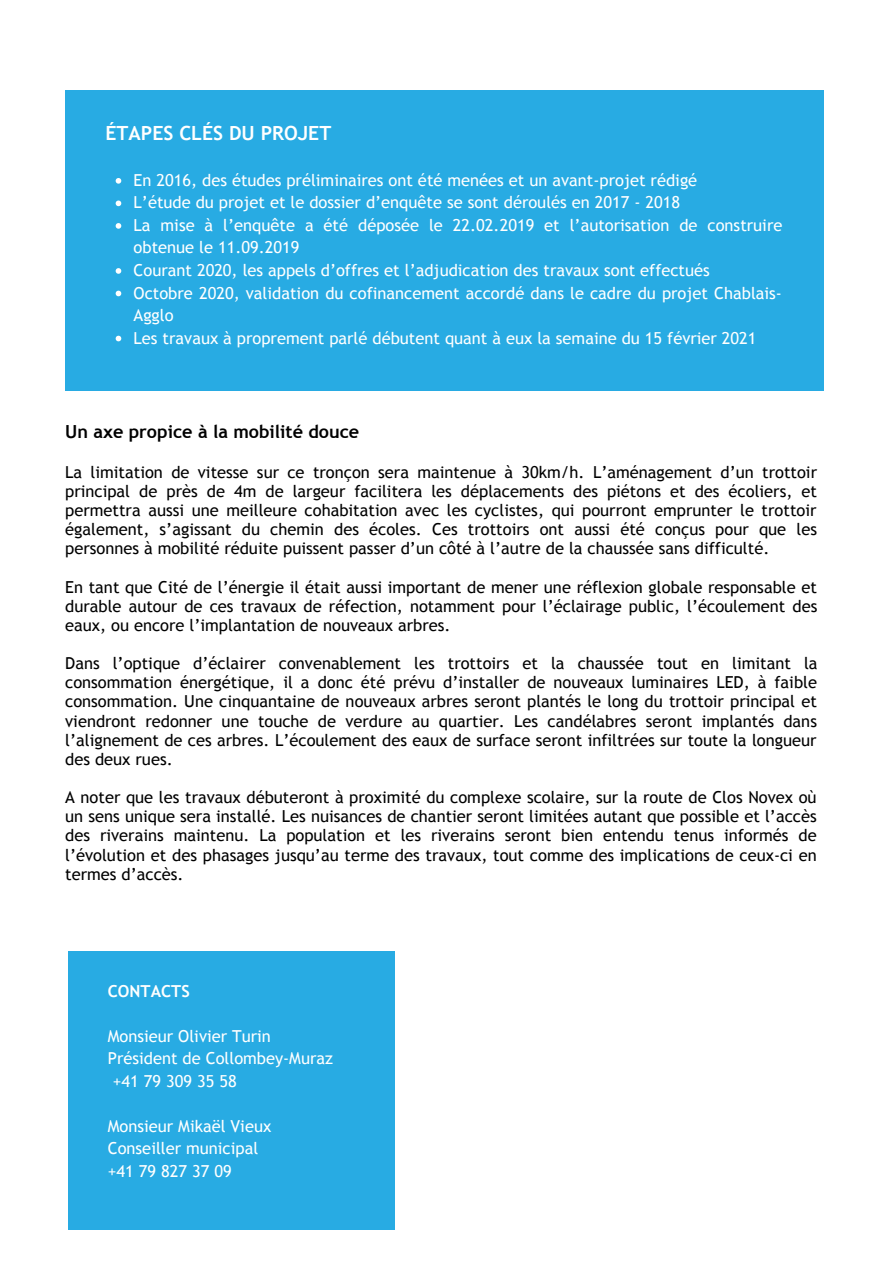
<style>
.page{position:relative;width:894px;height:1264px;background:#fff}
.page>*{position:absolute;margin:0;border:0;box-sizing:border-box;transform-origin:0 0}
.t1{font:700 19.5px "Trebuchet MS";color:#fff}
.t2{font:700 18px "Trebuchet MS";color:#000}
.t3{font:16.5px/19.2px "Trebuchet MS";color:#000;text-align:justify}
.t4{font:16.5px/22.5px "Trebuchet MS";color:#fff}
.t5{font:700 16.5px "Trebuchet MS";color:#fff}
</style>
<div class="page">
<div style="left:65px;top:91px;width:758px;height:300px;background:#28abe3"></div>
<svg style="left:116px;top:178px;width:5px;height:6px"></svg>
<svg style="left:116px;top:200px;width:5px;height:6px"></svg>
<svg style="left:116px;top:223px;width:5px;height:6px"></svg>
<svg style="left:116px;top:268px;width:5px;height:6px"></svg>
<svg style="left:116px;top:291px;width:5px;height:5px"></svg>
<svg style="left:116px;top:336px;width:5px;height:5px"></svg>
<div style="left:68px;top:950px;width:326px;height:279px;background:#28abe3"></div>
<p class="t1" style="left:105px;top:121px;width:227px">ÉTAPES CLÉS DU PROJET</p>
<p class="t4" style="left:133px;top:169px;width:565px">En 2016, des études préliminaires ont été menées et un avant-projet rédigé</p>
<p class="t4" style="left:133px;top:191px;width:548px">L’étude du projet et le dossier d’enquête se sont déroulés en 2017 - 2018</p>
<p class="t4" style="left:133px;top:214px;width:650px">La mise à l’enquête a été déposée le 22.02.2019 et l’autorisation de construire obtenue le 11.09.2019</p>
<p class="t4" style="left:133px;top:259px;width:577px">Courant 2020, les appels d’offres et l’adjudication des travaux sont effectués</p>
<p class="t4" style="left:133px;top:281px;width:649px">Octobre 2020, validation du cofinancement accordé dans le cadre du projet Chablais-<br>Agglo</p>
<p class="t4" style="left:133px;top:326px;width:624px">Les travaux à proprement parlé débutent quant à eux la semaine du 15 février 2021</p>
<p class="t2" style="left:65px;top:421px;width:295px">Un axe propice à la mobilité douce</p>
<p class="t3" style="left:65px;top:462px;width:753px">La limitation de vitesse sur ce tronçon sera maintenue à 30km/h. L’aménagement d’un trottoir principal de près de 4m de largeur facilitera les déplacements des piétons et des écoliers, et permettra aussi une meilleure cohabitation avec les cyclistes, qui pourront emprunter le trottoir également, s’agissant du chemin des écoles. Ces trottoirs ont aussi été conçus pour que les personnes à mobilité réduite puissent passer d’un côté à l’autre de la chaussée sans difficulté.</p>
<p class="t3" style="left:65px;top:577px;width:753px">En tant que Cité de l’énergie il était aussi important de mener une réflexion globale responsable et durable autour de ces travaux de réfection, notamment pour l’éclairage public, l’écoulement des eaux, ou encore l’implantation de nouveaux arbres.</p>
<p class="t3" style="left:65px;top:653px;width:753px">Dans l’optique d’éclairer convenablement les trottoirs et la chaussée tout en limitant la consommation énergétique, il a donc été prévu d’installer de nouveaux luminaires LED, à faible consommation. Une cinquantaine de nouveaux arbres seront plantés le long du trottoir principal et viendront redonner une touche de verdure au quartier. Les candélabres seront implantés dans l’alignement de ces arbres. L’écoulement des eaux de surface seront infiltrées sur toute la longueur des deux rues.</p>
<p class="t3" style="left:65px;top:787px;width:752px">A noter que les travaux débuteront à proximité du complexe scolaire, sur la route de Clos Novex où un sens unique sera installé. Les nuisances de chantier seront limitées autant que possible et l’accès des riverains maintenu. La population et les riverains seront bien entendu tenus informés de l’évolution et des phasages jusqu’au terme des travaux, tout comme des implications de ceux-ci en termes d’accès.</p>
<p class="t5" style="left:108px;top:981px;width:83px">CONTACTS</p>
<p class="t4" style="left:108px;top:1024px;width:164px">Monsieur Olivier Turin</p>
<p class="t4" style="left:108px;top:1047px;width:226px">Président de Collombey-Muraz</p>
<p class="t4" style="left:113px;top:1069px;width:125px">+41 79 309 35 58</p>
<p class="t4" style="left:108px;top:1114px;width:165px">Monsieur Mikaël Vieux</p>
<p class="t4" style="left:108px;top:1137px;width:152px">Conseiller municipal</p>
<p class="t4" style="left:108px;top:1159px;width:125px">+41 79 827 37 09</p>
</div>
